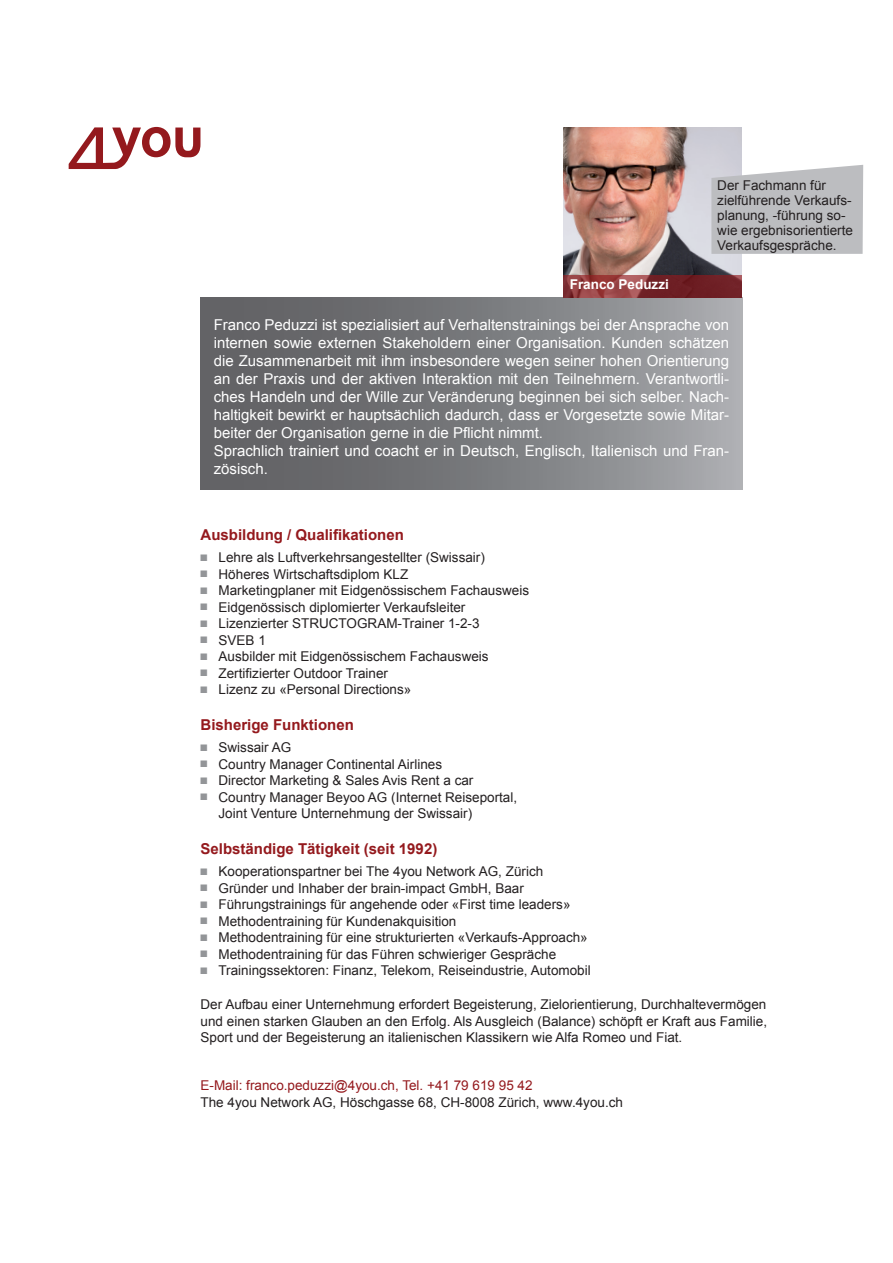
<style>
.page{position:relative;width:893px;height:1263px;background:#fff}
.page>*{position:absolute;margin:0;border:0;box-sizing:border-box;transform-origin:0 0}
.t1{font:15px/18px "Arial";color:#fff}
.t2{font:700 15px "Arial";color:#94191d}
.t3{font:13.5px/16.5px "Arial";color:#231f20}
.t4{font:13.5px "Arial";color:#94191d}
.t5{font:700 13.5px "Arial";color:#fff}
.s1{font-family:"Monotype Sorts";font-size:9px;color:#939598}
</style>
<div class="page">
<div style="left:201px;top:298px;width:541px;height:191px;background:linear-gradient(to right,#57575a,#a4a6a9)"></div>
<svg style="left:69px;top:127px;width:131px;height:42px"></svg>
<img style="left:563px;top:128px;width:179px;height:147px">
<svg style="left:563px;top:275px;width:179px;height:23px;background:#823034"></svg>
<svg style="left:711px;top:165px;width:152px;height:89px;background:#bfc0c3"></svg>
<p class="t5" style="left:570px;top:275px;width:101px">Franco Peduzzi</p>
<p class="t3" style="left:717px;top:178px;width:137px;line-height:15px">Der Fachmann für zielführende Verkaufs&shy;planung, -führung so&shy;wie ergebnisorientierte<br>Verkaufsgespräche.</p>
<p class="t1" style="left:214px;top:316px;width:517px">Franco Peduzzi ist spezialisiert auf Verhaltenstrainings bei der Ansprache von internen sowie externen Stakeholdern einer Organisation. Kunden schätzen die Zusammenarbeit mit ihm insbesondere wegen seiner hohen Orientierung an der Praxis und der aktiven Interaktion mit den Teilnehmern. Verantwortli&shy;ches Handeln und der Wille zur Veränderung beginnen bei sich selber. Nach&shy;haltigkeit bewirkt er hauptsächlich dadurch, dass er Vorgesetzte sowie Mitar&shy;beiter der Organisation gerne in die Pflicht nimmt.<br>Sprachlich trainiert und coacht er in Deutsch, Englisch, Italienisch und Fran&shy;zösisch.</p>
<p class="t2" style="left:201px;top:525px;width:205px">Ausbildung / Qualifikationen</p>
<p class="t3" style="left:201px;top:549px;width:330px"><span class="s1">N</span> Lehre als Luftverkehrsangestellter (Swissair)<br><span class="s1">N</span> Höheres Wirtschaftsdiplom KLZ<br><span class="s1">N</span> Marketingplaner mit Eidgenössischem Fachausweis <span class="s1">N</span> Eidgenössisch diplomierter Verkaufsleiter<br><span class="s1">N</span> Lizenzierter STRUCTOGRAM-Trainer 1-2-3<br><span class="s1">N</span> SVEB 1<br><span class="s1">N</span> Ausbilder mit Eidgenössischem Fachausweis<br><span class="s1">N</span> Zertifizierter Outdoor Trainer<br><span class="s1">N</span> Lizenz zu «Personal Directions»</p>
<p class="t2" style="left:201px;top:715px;width:155px">Bisherige Funktionen</p>
<p class="t3" style="left:201px;top:739px;width:92px"><span class="s1">N</span> Swissair AG</p>
<p class="t3" style="left:201px;top:756px;width:243px"><span class="s1">N</span> Country Manager Continental Airlines</p>
<p class="t3" style="left:201px;top:772px;width:274px"><span class="s1">N</span> Director Marketing &amp; Sales Avis Rent a car</p>
<p class="t3" style="left:201px;top:789px;width:318px"><span class="s1">N</span> Country Manager Beyoo AG (Internet Reiseportal,</p>
<p class="t3" style="left:219px;top:805px;width:255px">Joint Venture Unternehmung der Swissair)</p>
<p class="t2" style="left:201px;top:839px;width:238px">Selbständige Tätigkeit (seit 1992)</p>
<p class="t3" style="left:201px;top:863px;width:392px"><span class="s1">N</span> Kooperationspartner bei The 4you Network AG, Zürich<br><span class="s1">N</span> Gründer und Inhaber der brain-impact GmbH, Baar<br><span class="s1">N</span> Führungstrainings für angehende oder «First time leaders»<br><span class="s1">N</span> Methodentraining für Kundenakquisition<br><span class="s1">N</span> Methodentraining für eine strukturierten «Verkaufs-Approach» <span class="s1">N</span> Methodentraining für das Führen schwieriger Gespräche<br><span class="s1">N</span> Trainingssektoren: Finanz, Telekom, Reiseindustrie, Automobil</p>
<p class="t3" style="left:201px;top:996px;width:568px;text-align:justify">Der Aufbau einer Unternehmung erfordert Begeisterung, Zielorientierung, Durchhaltevermögen und einen starken Glauben an den Erfolg. Als Ausgleich (Balance) schöpft er Kraft aus Familie, Sport und der Begeisterung an italienischen Klassikern wie Alfa Romeo und Fiat.</p>
<p class="t4" style="left:201px;top:1077px;width:334px">E-Mail: franco.peduzzi@4you.ch, Tel. +41 79 619 95 42</p>
<p class="t3" style="left:201px;top:1094px;width:424px">The 4you Network AG, Höschgasse 68, CH-8008 Zürich, www.4you.ch</p>
</div>
